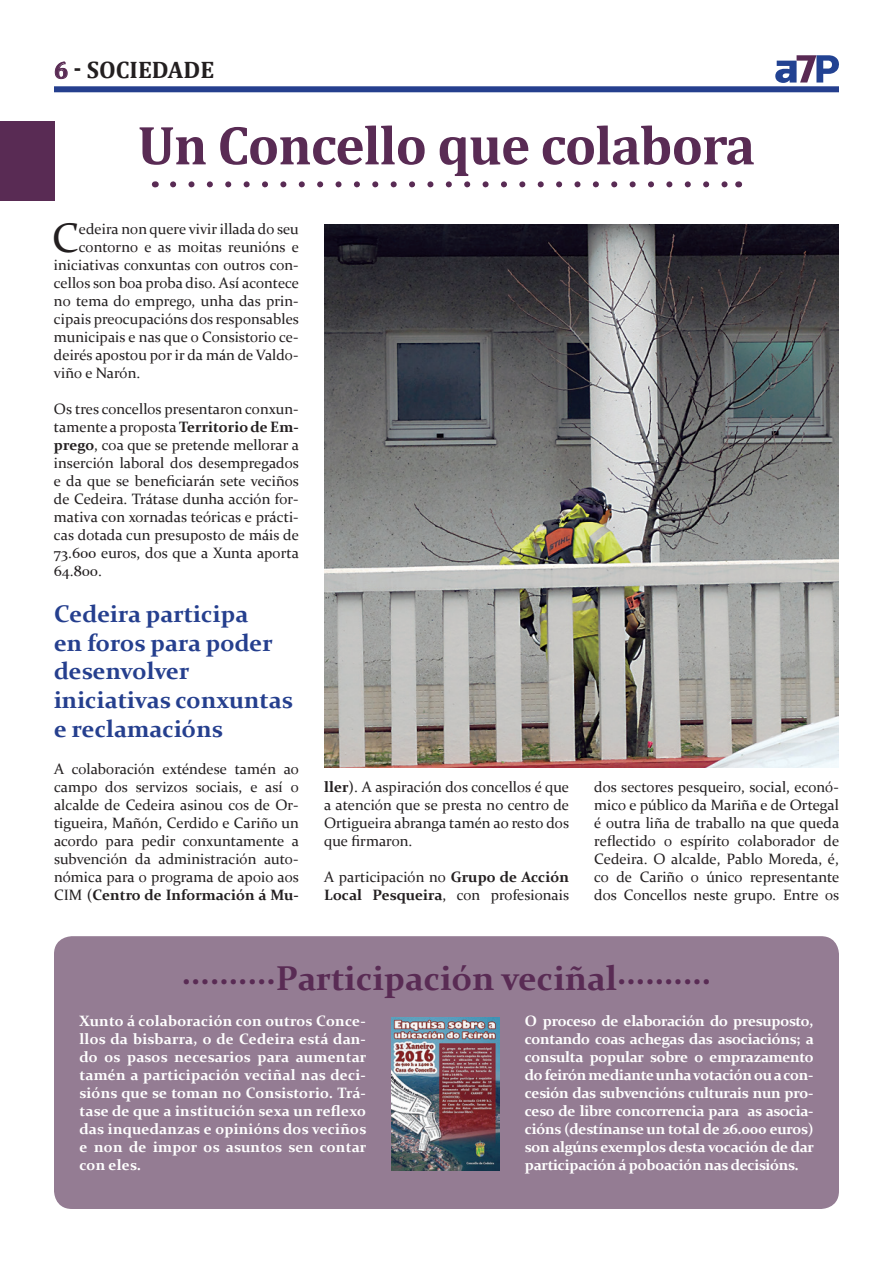
<style>
.page{position:relative;width:893px;height:1263px;background:#fff}
.page>*{position:absolute;margin:0;border:0;box-sizing:border-box;transform-origin:0 0}
.t1{font:700 55.5px "Cambria";letter-spacing:-.02em;color:#592b54}
.t2{font:41.4px "Constantia";color:#231f20}
.t3{font:700 33px "Constantia";color:#592b54}
.t4{font:700 24px/28.8px "Constantia";color:#253f8e}
.t5{font:700 24px "Cambria";color:#231f20}
.t6{font:15px/18px "Constantia";color:#231f20;text-align:justify}
.t7{font:700 15px/18px "Constantia";letter-spacing:-.015em;color:#fff;text-align:justify}
.s1{color:#592b54}
.s2{font-weight:700}
.s3{font-size:34.5px}
</style>
<div class="page">
<svg style="left:775px;top:55px;width:64px;height:28px"></svg>
<div style="left:54px;top:86px;width:785px;height:6px;background:#253f8e"></div>
<svg style="left:55px;top:61px;width:13px;height:18px"></svg>
<img style="left:324px;top:225px;width:515px;height:542px">
<div style="left:0;top:121px;width:54px;height:80px;background:#592b54"></div>
<svg style="left:173px;top:181px;width:555px;height:6px"></svg>
<div style="left:54px;top:936px;width:785px;height:273px;background:#947c93;border-radius:18px"></div>
<img style="left:391px;top:1017px;width:108px;height:154px">
<h3 class="t5" style="left:54px;top:53px;width:162px"><span class="s1">6</span> - SOCIEDADE</h3>
<h1 class="t1" style="left:138px;top:106px;width:619px">Un Concello que colabora</h1>
<h2 class="t2" style="left:52px;top:210px;width:28px">C</h2>
<p class="t6" style="left:79px;top:219px;width:221px">edeira non quere vivir illada do seu</p>
<p class="t6" style="left:79px;top:237px;width:222px">contorno e as moitas reunións e</p>
<p class="t6" style="left:54px;top:255px;width:246px">iniciativas conxuntas con outros con-</p>
<p class="t6" style="left:54px;top:273px;width:246px">cellos son boa proba diso. Así acontece</p>
<p class="t6" style="left:54px;top:291px;width:246px">no tema do emprego, unha das prin-</p>
<p class="t6" style="left:54px;top:309px;width:246px">cipais preocupacións dos responsables</p>
<p class="t6" style="left:54px;top:327px;width:246px">municipais e nas que o Consistorio ce-</p>
<p class="t6" style="left:54px;top:345px;width:246px">deirés apostou por ir da mán de Valdo-</p>
<p class="t6" style="left:54px;top:363px;width:88px">viño e Narón.</p>
<p class="t6" style="left:54px;top:399px;width:246px">Os tres concellos presentaron conxun&shy;tamente a proposta <span class="s2">Territorio de Em&shy;prego</span>, coa que se pretende mellorar a inserción laboral dos desempregados e da que se beneficiarán sete veciños de Cedeira. Trátase dunha acción for&shy;mativa c0n xornadas teóricas e prácti&shy;cas dotada cun presuposto de máis de 73.600 euros, dos que a Xunta aporta 64.800.</p>
<h3 class="t4" style="left:54px;top:598px;width:240px">Cedeira participa<br>en foros para poder desenvolver iniciativas conxuntas e reclamacións</h3>
<p class="t6" style="left:54px;top:759px;width:246px">A colaboración exténdese tamén ao campo dos servizos sociais, e así o alcalde de Cedeira asinou cos de Or&shy;tigueira, Mañón, Cerdido e Cariño un acordo para pedir conxuntamente a subvención da administración auto&shy;nómica para o programa de apoio aos CIM (<span class="s2">Centro de Información á Mu-</span></p>
<p class="t6" style="left:324px;top:777px;width:246px"><span class="s2">ller</span>). A aspiración dos concellos é que a atención que se presta no centro de Ortigueira abranga tamén ao resto dos que firmaron.</p>
<p class="t6" style="left:324px;top:867px;width:246px">A participación no <span class="s2">Grupo de Acción<br>Local Pesqueira</span>, con profesionais</p>
<p class="t6" style="left:594px;top:777px;width:246px">dos sectores pesqueiro, social, econó&shy;mico e público da Mariña e de Ortegal é outra liña de traballo na que queda reflectido o espírito colaborador de Cedeira. O alcalde, Pablo Moreda, é, co de Cariño o único representante dos Concellos neste grupo. Entre os</p>
<h3 class="t3" style="left:182px;top:956px;width:531px">··········<span class="s3">Participación veciñal</span>··········</h3>
<p class="t7" style="left:80px;top:1011px;width:288px">Xunto á colaboración con outros Conce&shy;llos da bisbarra, o de Cedeira está dan&shy;do os pasos necesarios para aumentar tamén a participación veciñal nas deci&shy;sións que se toman no Consistorio. Trá&shy;tase de que a institución sexa un reflexo das inquedanzas e opinións dos veciños e non de impor os asuntos sen contar con eles.</p>
<p class="t7" style="left:525px;top:1011px;width:291px">O proceso de elaboración do presuposto, contando coas achegas das asociacións; a consulta popular sobre o emprazamento do feirón mediante unha votación ou a con&shy;cesión das subvencións culturais nun pro&shy;ceso de libre concorrencia para as asocia&shy;cións (destínanse un total de 26.000 euros) son algúns exemplos desta vocación de dar participación á poboación nas decisións.</p>
</div>
